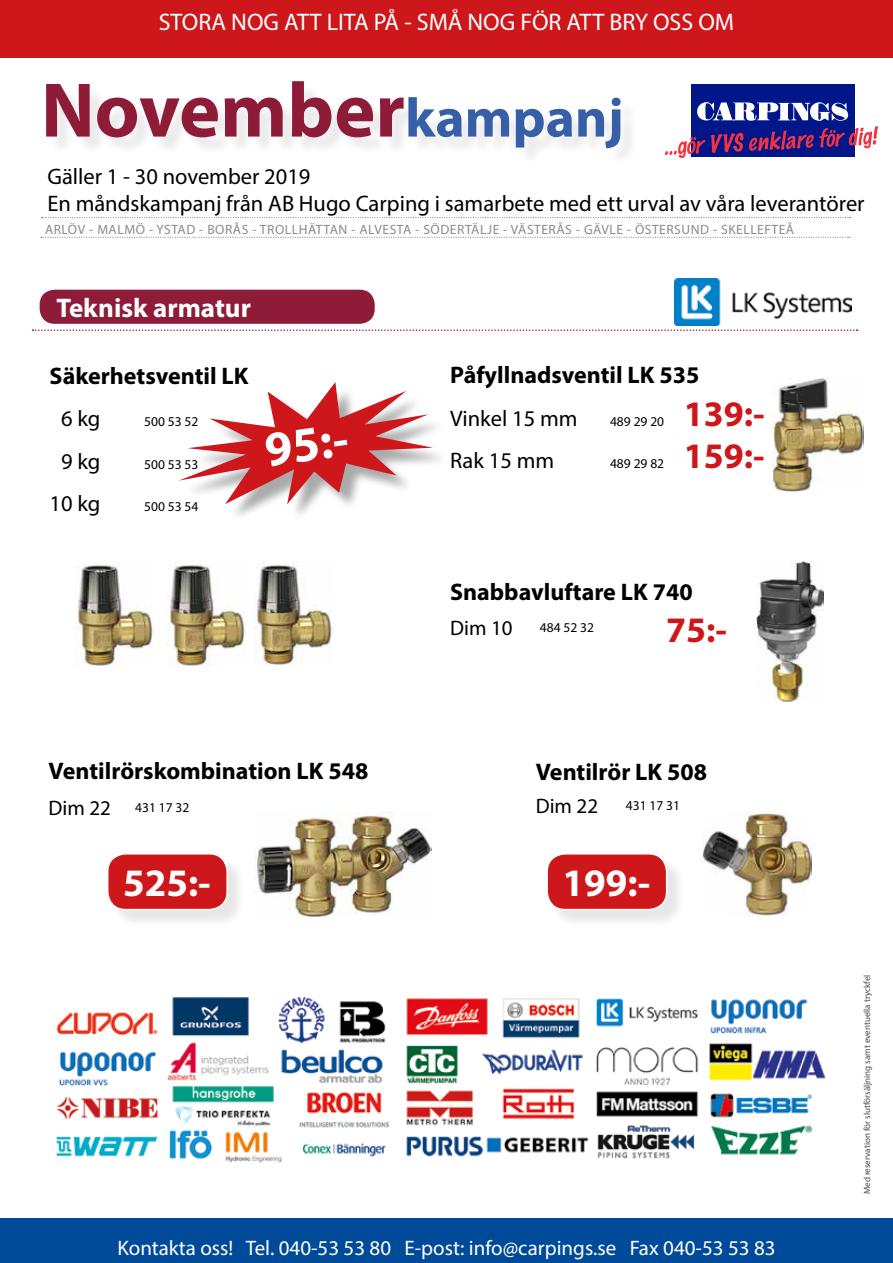
<style>
.page{position:relative;width:893px;height:1263px;background:#fff}
.page>*{position:absolute;margin:0;border:0;box-sizing:border-box;transform-origin:0 0}
.t1{font:700 78px "Myriad Pro";color:#8e1c39}
.t2{font:700 49.5px "Myriad Pro";color:#fff}
.t3{font:700 39px "Myriad Pro";color:#fff}
.t4{font:700 36px "Myriad Pro";color:#cd171a}
.t5{font:700 27px "Myriad Pro";color:#fff}
.t6{font:700 24px "Myriad Pro";color:#000}
.t7{font:24px "Myriad Pro";color:#fff}
.t8{font:22.5px/27px "Myriad Pro";color:#000}
.t9{font:21px "Myriad Pro";color:#fff}
.t10{font:21px "Myriad Pro";color:#000}
.t11{font:13.5px "Myriad Pro";letter-spacing:.04em;color:#8b8b8d}
.t12{font:13.5px "Myriad Pro";color:#000}
.t13{font:9px "Myriad Pro";color:#4a4a49}
.s1{font-size:55.5px;color:#365fa8}
.s2{color:#fff}
.s3{font-size:21px}
</style>
<div class="page">
<img style="left:254px;top:811px;width:177px;height:106px">
<img style="left:167px;top:562px;width:78px;height:104px">
<img style="left:76px;top:562px;width:77px;height:104px">
<div style="left:40px;top:290px;width:335px;height:34px;background:#8e1c39;border-radius:15px"></div>
<svg style="left:33px;top:329px;width:825px;height:2px"></svg>
<div style="left:49px;top:83px;width:590px;height:83px;background:#000;opacity:.09"></div>
<svg style="left:41px;top:237px;width:809px;height:1px"></svg>
<svg style="left:42px;top:217px;width:808px;height:1px"></svg>
<div style="left:691px;top:84px;width:163px;height:73px;background:#001689"></div>
<svg style="left:665px;top:102px;width:213px;height:56px"></svg>
<img style="left:674px;top:279px;width:177px;height:46px">
<svg style="left:179px;top:382px;width:254px;height:122px"></svg>
<img style="left:254px;top:562px;width:78px;height:103px">
<img style="left:757px;top:560px;width:67px;height:142px">
<img style="left:772px;top:377px;width:91px;height:115px">
<img style="left:702px;top:813px;width:109px;height:103px">
<img style="left:56px;top:997px;width:770px;height:166px">
<div style="left:109px;top:855px;width:138px;height:74px;background:#000;opacity:.1"></div>
<div style="left:108px;top:854px;width:119px;height:55px;background:#cd171a;border-radius:18px"></div>
<div style="left:107px;top:853px;width:121px;height:57px;border:2px solid #fff;border-radius:18px"></div>
<div style="left:549px;top:855px;width:137px;height:74px;background:#000;opacity:.1"></div>
<div style="left:547px;top:854px;width:120px;height:55px;background:#cd171a;border-radius:18px"></div>
<div style="left:546px;top:853px;width:121px;height:57px;border:2px solid #fff;border-radius:18px"></div>
<div style="left:0;top:0;width:893px;height:57px;background:#cd171a"></div>
<div style="left:0;top:1219px;width:893px;height:44px;background:#004a9a"></div>
<p class="t7" style="left:159px;top:7px;width:577px">STORA NOG ATT LITA PÅ - SMÅ NOG FÖR ATT BRY OSS OM</p>
<h1 class="t1" style="left:41px;top:59px;width:584px">November<span class="s1">kampanj</span></h1>
<p class="t8" style="left:47px;top:162px;width:819px">Gäller 1 - 30 november 2019<br>En måndskampanj från AB Hugo Carping i samarbete med ett urval av våra leverantörer</p>
<p class="t11" style="left:45px;top:221px;width:751px">ARLÖV - MALMÖ - YSTAD - BORÅS - TROLLHÄTTAN - ALVESTA - SÖDERTÄLJE - VÄSTERÅS - GÄVLE - ÖSTERSUND - SKELLEFTEÅ</p>
<p class="t5" style="left:56px;top:290px;width:196px">Teknisk armatur</p>
<p class="t6" style="left:50px;top:360px;width:200px">Säkerhetsventil LK</p>
<p class="t8" style="left:50px;top:405px;width:52px"><span class="s2">1</span>6 kg</p>
<p class="t12" style="left:144px;top:413px;width:56px">500 53 52</p>
<p class="t8" style="left:50px;top:447px;width:52px"><span class="s2">1</span>9 kg</p>
<p class="t12" style="left:144px;top:456px;width:56px">500 53 53</p>
<p class="t8" style="left:50px;top:490px;width:52px">10 kg</p>
<p class="t12" style="left:144px;top:498px;width:56px">500 53 54</p>
<h2 class="t2" style="left:260px;top:418px;width:85px;rotate:-8deg">95:-</h2>
<p class="t6" style="left:49px;top:755px;width:321px">Ventilrörskombination LK 548</p>
<p class="t12" style="left:49px;top:799px;width:142px"><span class="s3">Dim 22</span> 431 17 32</p>
<p class="t6" style="left:450px;top:360px;width:251px">Påfyllnadsventil LK 535</p>
<p class="t8" style="left:450px;top:404px;width:129px">Vinkel 15 mm</p>
<p class="t12" style="left:610px;top:413px;width:56px">489 29 20</p>
<h3 class="t4" style="left:684px;top:390px;width:82px">139:-</h3>
<p class="t8" style="left:450px;top:447px;width:105px">Rak 15 mm</p>
<p class="t12" style="left:610px;top:455px;width:56px">489 29 82</p>
<h3 class="t4" style="left:684px;top:433px;width:82px">159:-</h3>
<p class="t6" style="left:450px;top:576px;width:244px">Snabbavluftare LK 740</p>
<p class="t10" style="left:450px;top:615px;width:64px">Dim 10</p>
<p class="t12" style="left:540px;top:619px;width:56px">484 52 32</p>
<h3 class="t4" style="left:666px;top:606px;width:62px">75:-</h3>
<p class="t6" style="left:536px;top:756px;width:173px">Ventilrör LK 508</p>
<p class="t10" style="left:536px;top:793px;width:64px">Dim 22</p>
<p class="t12" style="left:626px;top:797px;width:56px">431 17 31</p>
<h3 class="t3" style="left:123px;top:858px;width:89px">525:-</h3>
<h3 class="t3" style="left:563px;top:858px;width:89px">199:-</h3>
<p class="t9" style="left:117px;top:1235px;width:660px">Kontakta oss! Tel. 040-53 53 80 E-post: info@carpings.se Fax 040-53 53 83</p>
<p class="t13" style="left:861px;top:1194px;width:221px;rotate:-90deg">Med reservation för slutförsäljning samt eventuella tryckfel</p>
</div>
